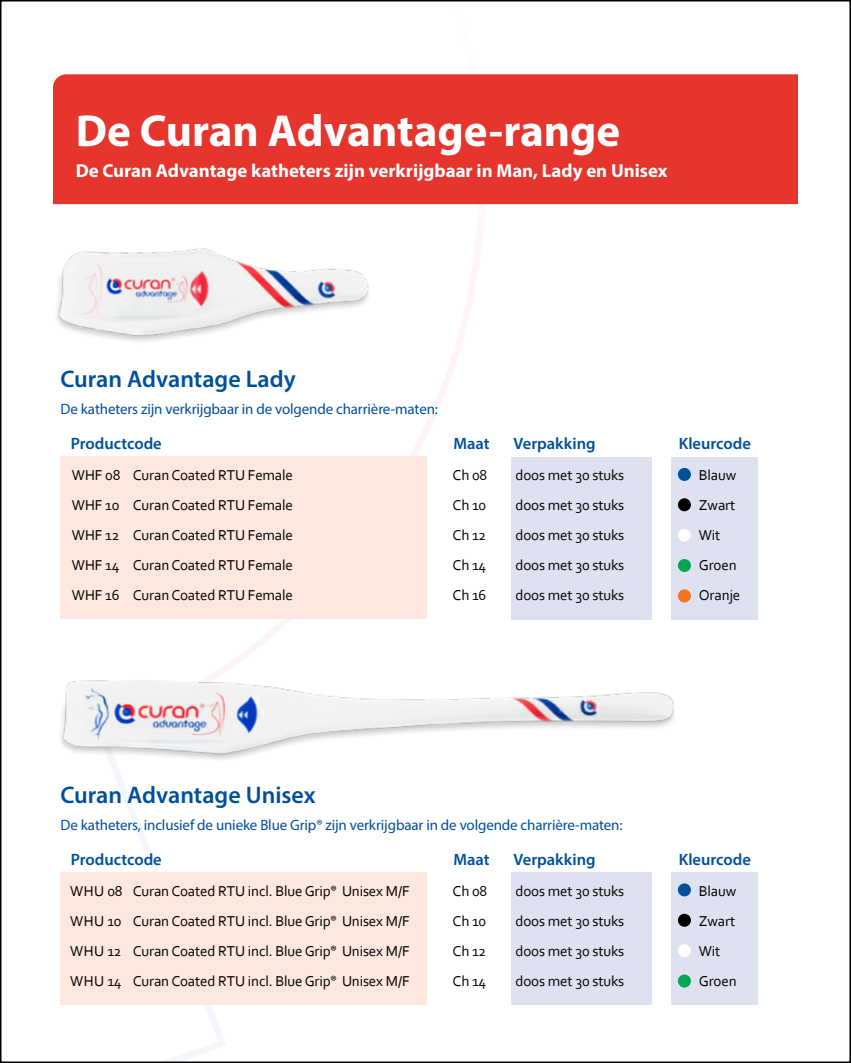
<style>
.page{position:relative;width:851px;height:1063px;background:#fff}
.page>*{position:absolute;margin:0;border:0;box-sizing:border-box;transform-origin:0 0}
.t1{font:700 45px "Myriad Pro";color:#fff}
.t2{font:600 24px "Myriad Pro";color:#004f9d}
.t3{font:700 18.75px "Myriad Pro";color:#fff}
.t4{font:600 16.5px "Myriad Pro";color:#004f9d}
.t5{font:15px "Corbel";letter-spacing:-.01em;color:#000}
.t6{font:15px "Myriad Pro";letter-spacing:-.01em;color:#004f9d}
.s1{font-family:"Myriad Pro"}
</style>
<div class="page">
<svg style="left:113px;top:770px;width:113px;height:290px"></svg>
<div style="left:60px;top:456px;width:367px;height:163px;background:#fce8de"></div>
<div style="left:671px;top:457px;width:86px;height:162px;background:#dee1f0"></div>
<div style="left:510px;top:457px;width:141px;height:162px;background:#dee1f0"></div>
<div style="left:677px;top:468px;width:13px;height:13px;background:#004f9d;border-radius:50%"></div>
<div style="left:677px;top:589px;width:13px;height:13px;background:#f47421;border-radius:50%"></div>
<div style="left:677px;top:559px;width:13px;height:13px;background:#00a651;border-radius:50%"></div>
<div style="left:677px;top:529px;width:13px;height:13px;background:#fff;border-radius:50%"></div>
<div style="left:677px;top:498px;width:13px;height:13px;background:#000;border-radius:50%"></div>
<div style="left:60px;top:872px;width:367px;height:133px;background:#fce8de"></div>
<div style="left:671px;top:872px;width:86px;height:133px;background:#dee1f0"></div>
<div style="left:510px;top:872px;width:141px;height:133px;background:#dee1f0"></div>
<div style="left:677px;top:883px;width:13px;height:13px;background:#004f9d;border-radius:50%"></div>
<div style="left:677px;top:975px;width:13px;height:13px;background:#00a651;border-radius:50%"></div>
<div style="left:677px;top:944px;width:13px;height:13px;background:#fff;border-radius:50%"></div>
<div style="left:677px;top:914px;width:13px;height:13px;background:#000;border-radius:50%"></div>
<div style="left:53px;top:74px;width:744px;height:130px;background:#e6352d"></div>
<img style="left:56px;top:248px;width:313px;height:94px">
<img style="left:60px;top:680px;width:614px;height:90px">
<h1 class="t1" style="left:76px;top:102px;width:546px">De Curan Advantage-range</h1>
<p class="t3" style="left:76px;top:158px;width:593px">De Curan Advantage katheters zijn verkrijgbaar in Man, Lady en Unisex</p>
<h2 class="t2" style="left:60px;top:364px;width:237px">Curan Advantage Lady</h2>
<p class="t6" style="left:60px;top:400px;width:379px">De katheters zijn verkrijgbaar in de volgende charrière-maten:</p>
<p class="t4" style="left:71px;top:433px;width:93px">Productcode</p>
<p class="t4" style="left:453px;top:433px;width:38px">Maat</p>
<p class="t4" style="left:513px;top:433px;width:84px">Verpakking</p>
<p class="t4" style="left:678px;top:433px;width:74px">Kleurcode</p>
<p class="t5" style="left:72px;top:466px;width:222px">WHF 08 Curan Coated RTU Female</p>
<p class="t5" style="left:452px;top:466px;width:36px">Ch 08</p>
<p class="t5" style="left:515px;top:466px;width:110px">doos met 30 stuks</p>
<p class="t5" style="left:698px;top:466px;width:39px">Blauw</p>
<p class="t5" style="left:72px;top:496px;width:222px">WHF 10 Curan Coated RTU Female</p>
<p class="t5" style="left:452px;top:496px;width:35px">Ch 10</p>
<p class="t5" style="left:515px;top:496px;width:110px">doos met 30 stuks</p>
<p class="t5" style="left:698px;top:496px;width:38px">Zwart</p>
<p class="t5" style="left:72px;top:526px;width:222px">WHF 12 Curan Coated RTU Female</p>
<p class="t5" style="left:452px;top:526px;width:35px">Ch 12</p>
<p class="t5" style="left:515px;top:526px;width:110px">doos met 30 stuks</p>
<p class="t5" style="left:698px;top:526px;width:23px">Wit</p>
<p class="t5" style="left:72px;top:556px;width:222px">WHF 14 Curan Coated RTU Female</p>
<p class="t5" style="left:452px;top:556px;width:35px">Ch 14</p>
<p class="t5" style="left:515px;top:556px;width:110px">doos met 30 stuks</p>
<p class="t5" style="left:698px;top:556px;width:39px">Groen</p>
<p class="t5" style="left:72px;top:586px;width:222px">WHF 16 Curan Coated RTU Female</p>
<p class="t5" style="left:452px;top:586px;width:35px">Ch 16</p>
<p class="t5" style="left:515px;top:586px;width:110px">doos met 30 stuks</p>
<p class="t5" style="left:698px;top:586px;width:43px">Oranje</p>
<h2 class="t2" style="left:60px;top:779px;width:256px">Curan Advantage Unisex</h2>
<p class="t6" style="left:60px;top:815px;width:563px">De katheters, inclusief de unieke Blue Grip® zijn verkrijgbaar in de volgende charrière-maten:</p>
<p class="t4" style="left:71px;top:849px;width:93px">Productcode</p>
<p class="t4" style="left:453px;top:849px;width:38px">Maat</p>
<p class="t4" style="left:513px;top:849px;width:84px">Verpakking</p>
<p class="t4" style="left:678px;top:849px;width:74px">Kleurcode</p>
<p class="t5" style="left:70px;top:881px;width:341px">WHU 08 Curan Coated RTU incl. Blue Grip<span class="s1">®</span> Unisex M/F</p>
<p class="t5" style="left:452px;top:881px;width:36px">Ch 08</p>
<p class="t5" style="left:515px;top:881px;width:110px">doos met 30 stuks</p>
<p class="t5" style="left:698px;top:881px;width:39px">Blauw</p>
<p class="t5" style="left:70px;top:911px;width:341px">WHU 10 Curan Coated RTU incl. Blue Grip<span class="s1">®</span> Unisex M/F</p>
<p class="t5" style="left:452px;top:911px;width:35px">Ch 10</p>
<p class="t5" style="left:515px;top:911px;width:110px">doos met 30 stuks</p>
<p class="t5" style="left:698px;top:911px;width:38px">Zwart</p>
<p class="t5" style="left:70px;top:941px;width:341px">WHU 12 Curan Coated RTU incl. Blue Grip<span class="s1">®</span> Unisex M/F</p>
<p class="t5" style="left:452px;top:941px;width:35px">Ch 12</p>
<p class="t5" style="left:515px;top:941px;width:110px">doos met 30 stuks</p>
<p class="t5" style="left:698px;top:941px;width:23px">Wit</p>
<p class="t5" style="left:70px;top:971px;width:341px">WHU 14 Curan Coated RTU incl. Blue Grip<span class="s1">®</span> Unisex M/F</p>
<p class="t5" style="left:452px;top:971px;width:35px">Ch 14</p>
<p class="t5" style="left:515px;top:971px;width:110px">doos met 30 stuks</p>
<p class="t5" style="left:698px;top:971px;width:39px">Groen</p>
</div>
